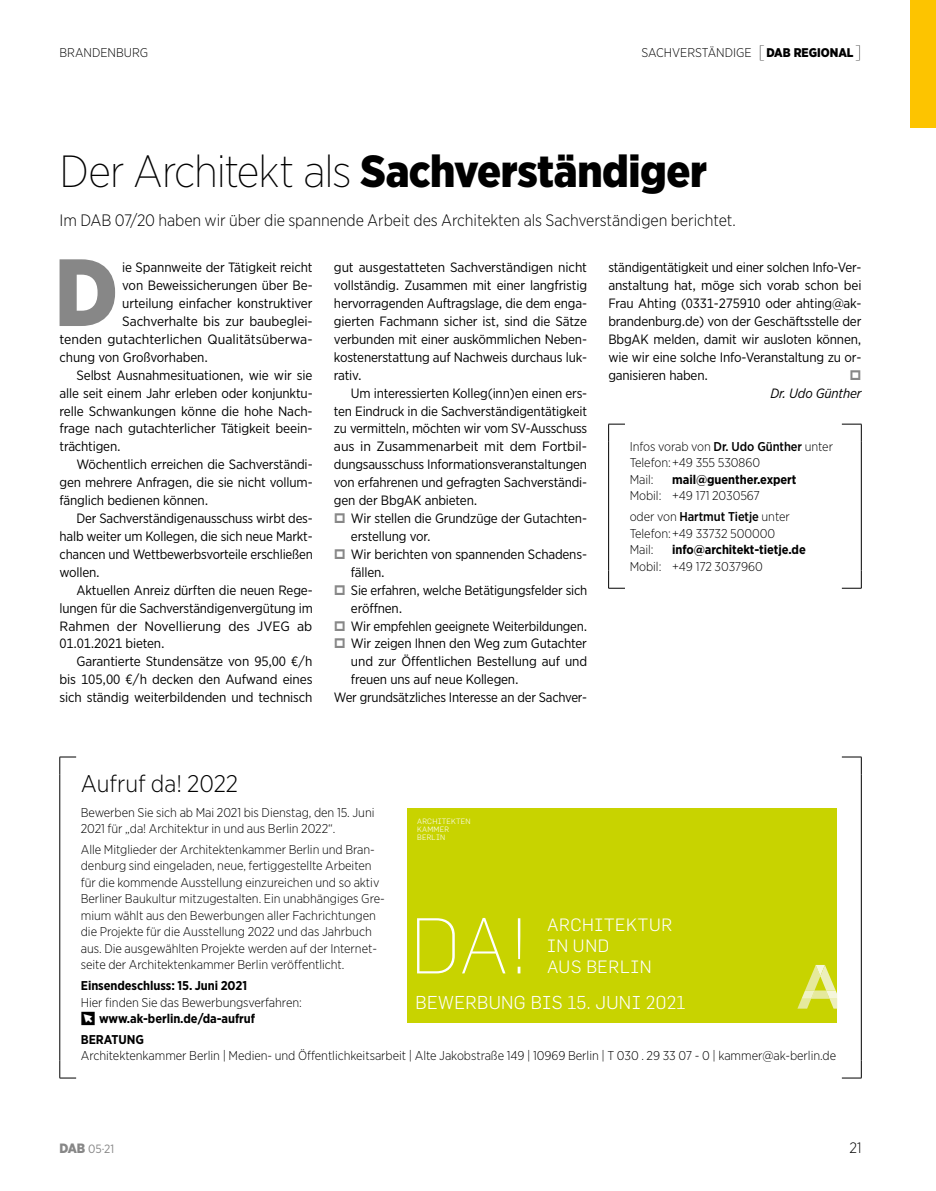
<style>
.page{position:relative;width:936px;height:1191px;background:#fff}
.page>*{position:absolute;margin:0;border:0;box-sizing:border-box;transform-origin:0 0}
._04_Copy-Initial{font:900 95.25px "Gotham Narrow";color:#878787}
.t1{font:200 77.4px "Flama";color:#fff}
._01_Headline_30{font:900 45px "Gotham Narrow";letter-spacing:-.01em;color:#000}
._00_Kasten_Head{font:300 24px "Gotham Narrow";color:#000}
.t2{font:300 18.3px "Flama AKB";letter-spacing:.02em;color:#fff}
.t3{font:300 17.55px/21.5px "Flama AKB";letter-spacing:.04em;color:#fff}
._02_Vorspann{font:300 16.5px "Gotham Narrow";letter-spacing:-.005em;color:#000}
.t4{font:300 15px "Gotham Narrow";color:#000}
._04_Copy{font:13.5px/17.9px "Gotham Narrow";letter-spacing:-.015em;color:#000;text-align:justify}
._04_Copy_ohne_Einzug{font:13.5px/17.9px "Gotham Narrow";letter-spacing:-.015em;color:#000;text-align:justify}
._04_Copy-Initial-2{font:13.5px "Gotham Narrow";letter-spacing:-.01em;color:#000}
._04_Copy-Initial-3{font:13.5px "Gotham Narrow";letter-spacing:-.01em;color:#000;scale:1.05 1}
._04_Copy_Autor{font:italic 13.5px "Gotham Narrow";letter-spacing:-.01em;color:#000}
._00_Kasten_Copy{font:300 12.75px/16.5px "Gotham Narrow";letter-spacing:-.005em;color:#000}
._00_Kasten_Copy-2{font:700 12.75px/16.5px "Gotham Narrow";letter-spacing:-.005em;color:#000}
.t5{font:300 12.6px "Gotham Narrow";color:#000}
.t6{font:12px "Gotham Narrow";color:#878787}
.t7{font:300 7.5px/8.1px "Flama";letter-spacing:.04em;color:#fff}
.s1{font-weight:100;font-size:18px}
.s2{font-weight:900}
.s3{font-weight:200}
.s4{font-weight:500}
.s5{font-weight:300}
.s6{font-family:"DAB Relaunch";font-weight:400}
.s7{font-weight:700}
.s8{font-weight:900;font-size:13.5px}
</style>
<div class="page">
<svg style="left:608px;top:424px;width:254px;height:165px"></svg>
<hr style="left:608px;top:442px;width:1px;height:128px;background:#000">
<hr style="left:861px;top:442px;width:1px;height:128px;background:#000">
<svg style="left:60px;top:774px;width:801px;height:286px"></svg>
<svg style="left:59px;top:1060px;width:17px;height:18px"></svg>
<svg style="left:841px;top:1060px;width:21px;height:18px"></svg>
<svg style="left:841px;top:756px;width:21px;height:18px"></svg>
<svg style="left:59px;top:756px;width:17px;height:18px"></svg>
<hr style="left:59px;top:774px;width:1px;height:286px;background:#000">
<hr style="left:861px;top:774px;width:1px;height:286px;background:#000">
<div style="left:407px;top:807px;width:430px;height:215px;background:#c8d300"></div>
<svg style="left:797px;top:965px;width:40px;height:43px"></svg>
<div style="left:910px;top:0;width:25px;height:128px;background:#fdc400"></div>
<p class="t5" style="left:60px;top:45px;width:340px">Brandenburg S</p>
<p class="t5" style="left:648px;top:45px;width:215px">achverständige <span class="s1">[</span><span class="s2">DAB REGIONAL</span><span class="s1">]</span></p>
<p class="_01_Headline_30" style="left:60px;top:141px;width:649px"><span class="s3">Der Architekt als</span> Sachverständiger</p>
<p class="_02_Vorspann" style="left:60px;top:210px;width:677px">I m DAB 07/20 haben wir über die spannende Arbeit des Architekten als Sachverständigen berichtet.</p>
<p class="_04_Copy-Initial" style="left:55px;top:230px;width:65px">D</p>
<p class="_04_Copy-Initial-2" style="left:122px;top:259px;width:192px">ie Spannweite der Tätigkeit reicht</p>
<p class="_04_Copy_ohne_Einzug" style="left:608px;top:258px;width:254px">ständigentätigkeit und einer solchen Info-Ver&shy;anstaltung hat, möge sich vorab schon bei Frau Ahting (0331-275910 oder ahting@ak&shy;brandenburg.de) von der Geschäftsstelle der BbgAK melden, damit wir ausloten können, wie wir eine solche Info-Veranstaltung zu or&shy;ganisieren haben.</p>
<p class="_04_Copy_Autor" style="left:770px;top:384px;width:93px">Dr. Udo Günther</p>
<p class="_04_Copy" style="left:334px;top:258px;width:254px">gut ausgestatteten Sachverständigen nicht vollständig. Zusammen mit einer langfristig hervorragenden Auftragslage, die dem enga&shy;gierten Fachmann sicher ist, sind die Sätze verbunden mit einer auskömmlichen Neben&shy;kostenerstattung auf Nachweis durchaus luk&shy;rativ.</p>
<p class="_04_Copy" style="left:334px;top:384px;width:255px;text-indent:17px">Um interessierten Kolleg(inn)en einen ers&shy;ten Eindruck in die Sachverständigentätigkeit zu vermitteln, möchten wir vom SV-Ausschuss aus in Zusammenarbeit mit dem Fortbil&shy;dungsausschuss Informationsveranstaltungen von erfahrenen und gefragten Sachverständi&shy;gen der BbgAK anbieten.</p>
<p class="_04_Copy" style="left:351px;top:509px;width:237px">Wir stellen die Grundzüge der Gutachten&shy;erstellung vor.</p>
<p class="_04_Copy" style="left:351px;top:545px;width:237px">Wir berichten von spannenden Schadens&shy;fällen.</p>
<p class="_04_Copy" style="left:351px;top:581px;width:238px">Sie erfahren, welche Betätigungsfelder sich eröffnen.</p>
<p class="_04_Copy" style="left:351px;top:616px;width:238px">Wir empfehlen geeignete Weiterbildungen.</p>
<p class="_04_Copy" style="left:351px;top:634px;width:238px">Wir zeigen Ihnen den Weg zum Gutachter und zur Öffentlichen Bestellung auf und freuen uns auf neue Kollegen.</p>
<p class="_04_Copy_ohne_Einzug" style="left:334px;top:688px;width:254px">Wer grundsätzliches Interesse an der Sachver-</p>
<p class="_04_Copy-Initial-2" style="left:122px;top:277px;width:192px">von Beweissicherungen über Be-</p>
<p class="_04_Copy-Initial-2" style="left:122px;top:295px;width:192px">urteilung einfacher konstruktiver</p>
<p class="_04_Copy-Initial-2" style="left:122px;top:313px;width:192px">Sachverhalte bis zur baubeglei-</p>
<p class="_04_Copy-Initial-3" style="left:60px;top:331px;width:242px">tenden gutachterlichen Qualitätsüberwa-</p>
<p class="_04_Copy-Initial-2" style="left:60px;top:349px;width:150px">chung von Großvorhaben.</p>
<p class="_04_Copy" style="left:60px;top:366px;width:254px;text-indent:17px">Selbst Ausnahmesituationen, wie wir sie alle seit einem Jahr erleben oder konjunktu&shy;relle Schwankungen könne die hohe Nach&shy;frage nach gutachterlicher Tätigkeit beein&shy;trächtigen.</p>
<p class="_04_Copy" style="left:60px;top:455px;width:254px;text-indent:17px">Wöchentlich erreichen die Sachverständi&shy;gen mehrere Anfragen, die sie nicht vollum&shy;fänglich bedienen können.</p>
<p class="_04_Copy" style="left:60px;top:509px;width:255px;text-indent:17px">Der Sachverständigenausschuss wirbt des&shy;halb weiter um Kollegen, die sich neue Markt&shy;chancen und Wettbewerbsvorteile erschließen wollen.</p>
<p class="_04_Copy" style="left:60px;top:581px;width:255px;text-indent:17px">Aktuellen Anreiz dürften die neuen Rege&shy;lungen für die Sachverständigenvergütung im Rahmen der Novellierung des JVEG ab 01.01.2021 bieten.</p>
<p class="_04_Copy" style="left:60px;top:652px;width:254px;text-indent:17px">Garantierte Stundensätze von 95,00 €/h bis 105,00 €/h decken den Aufwand eines sich ständig weiterbildenden und technisch</p>
<p class="_00_Kasten_Copy" style="left:629px;top:438px;width:205px">I nfos vorab von <span class="s4">Dr. Udo Günther</span> unter<br>Telefon:+49 355 530860<br>Mail:</p>
<p class="_00_Kasten_Copy-2" style="left:629px;top:471px;width:168px;text-indent:43px">mail@guenther.expert<br><span class="s5">Mobil: +49 171 2030567</span></p>
<p class="_00_Kasten_Copy" style="left:629px;top:508px;width:162px">oder von <span class="s4">Hartmut Tietje</span> unter<br>Telefon:+49 33732 500000<br>Mail:</p>
<p class="_00_Kasten_Copy-2" style="left:629px;top:541px;width:178px;text-indent:43px">info@architekt-tietje.de<br><span class="s5">Mobil: +49 172 3037960</span></p>
<p class="_00_Kasten_Head" style="left:81px;top:768px;width:159px">Aufruf da! 2022</p>
<p class="_00_Kasten_Copy" style="left:81px;top:803px;width:295px">Bewerben Sie sich ab Mai 2021 bis Dienstag, den 15. Juni<br>2021 für „da! Architektur in und aus Berlin 2022“.</p>
<p class="_00_Kasten_Copy" style="left:81px;top:840px;width:305px">Alle Mitglieder der Architektenkammer Berlin und Bran&shy;denburg sind eingeladen, neue, fertiggestellte Arbeiten für die kommende Ausstellung einzureichen und so aktiv Berliner Baukultur mitzugestalten. Ein unabhängiges Gre&shy;mium wählt aus den Bewerbungen aller Fachrichtungen die Projekte für die Ausstellung 2022 und das Jahrbuch aus. Die ausgewählten Projekte werden auf der I nternet&shy;seite der Architektenkammer Berlin veröffentlicht.</p>
<p class="_00_Kasten_Copy-2" style="left:81px;top:977px;width:222px">Einsendeschluss: 15. Juni 2021<br><span class="s5">H ier finden Sie das Bewerbungsverfahren: </span><span class="s6">p</span>www.ak-berlin.de/da-aufruf</p>
<p class="_00_Kasten_Copy" style="left:81px;top:1030px;width:756px"><span class="s7">BERATUNG<br></span>Architektenkammer Berlin | Medien- und Öffentlichkeitsarbeit | Alte Jakobstraße 149 | 10969 Berlin | T 030 . 29 33 07 - 0 | kammer@ak-berlin.de</p>
<p class="t7" style="left:417px;top:817px;width:55px">ARCHITEKTEN<br>KAMMER<br>BERLIN</p>
<p class="t3" style="left:547px;top:912px;width:127px">ARCHITEKTUR<br>IN UND</p>
<p class="t1" style="left:410px;top:887px;width:120px">DA!</p>
<p class="t3" style="left:547px;top:955px;width:106px">AUS BERLIN</p>
<p class="t2" style="left:415px;top:988px;width:271px">BEWERBUNG BIS 15. JUNI 2021</p>
<p class="t6" style="left:60px;top:1141px;width:56px"><span class="s8">DAB</span> 05·21</p>
<p class="t4" style="left:849px;top:1138px;width:14px">21</p>
</div>
